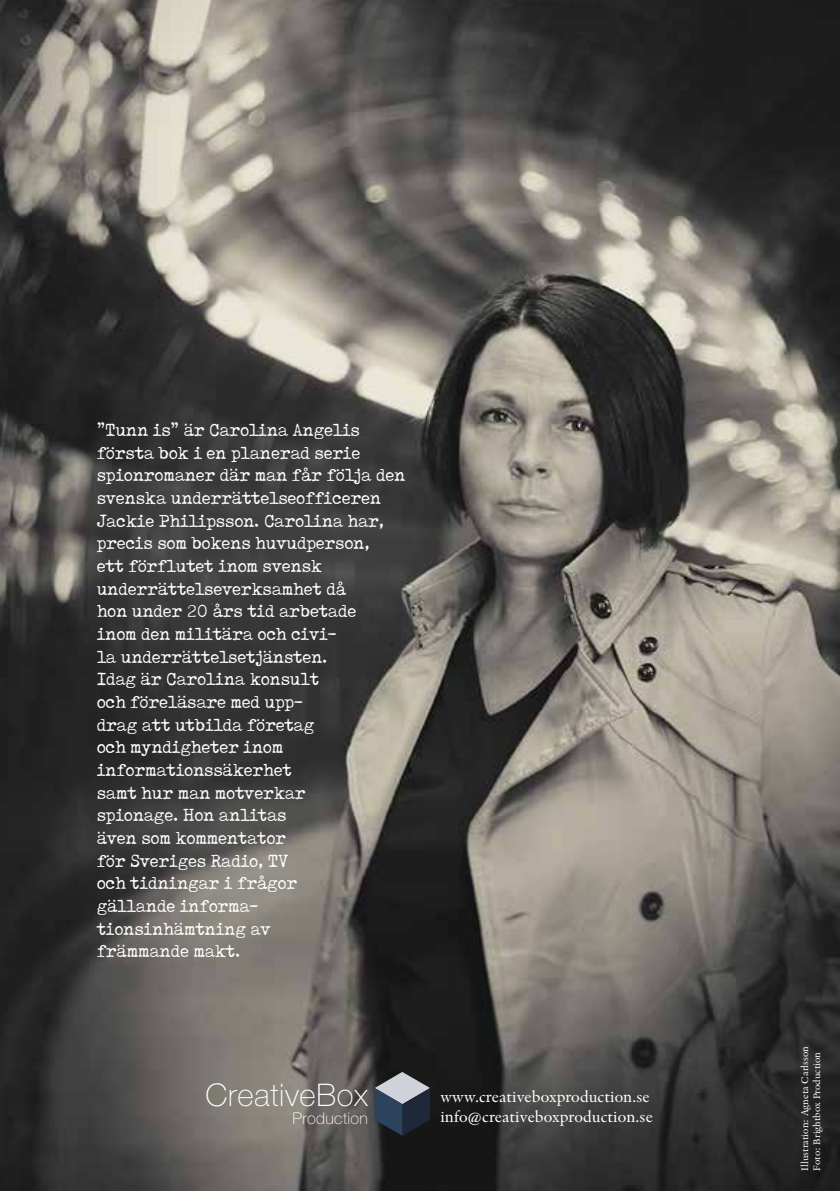
<style>
.page{position:relative;width:840px;height:1191px;background:#fff}
.page>*{position:absolute;margin:0;border:0;box-sizing:border-box;transform-origin:0 0}
.t1{font:100 31.2px "Helvetica Neue";letter-spacing:.02em;color:#fff}
.t2{font:19.6px/22.6px "Tox Typewriter";letter-spacing:-.01em;color:#fff}
.t3{font:100 16.2px "Helvetica Neue";letter-spacing:.02em;color:#fff}
.t4{font:16px/19.2px "Indigo Antiqua Pro Text";color:#fff}
.t5{font:10px/12px "Indigo Antiqua Pro Text";color:#fff}
.s1{font-family:"American Typewriter"}
</style>
<div class="page">
<img style="left:0;top:0;width:839px;height:1191px">
<svg style="left:374px;top:1071px;width:56px;height:64px;background:#4d5562"></svg>
<p class="t2" style="left:97px;top:418px;width:310px"><span class="s1">ˮ</span>Tunn is<span class="s1">ˮ</span> är Carolina Angelis första bok i en planerad serie spionromaner där man får följa den svenska underrättelseofficeren<br>Jackie Philipsson. Carolina har, precis som bokens huvudperson,<br>ett förflutet inom svensk underrättelseverksamhet då<br>hon under 20 års tid arbetade<br>inom den militära och civi-<br>la underrättelsetjänsten.<br>Idag är Carolina konsult<br>och föreläsare med upp-<br>drag att utbilda företag<br>och myndigheter inom informationssäkerhet<br>samt hur man motverkar<br>spionage. Hon anlitas<br>även som kommentator<br>för Sveriges Radio, TV<br>och tidningar i frågor<br>gällande informa&shy;tionsinhämtning av<br>främmande makt.</p>
<h1 class="t1" style="left:205px;top:1077px;width:164px">CreativeBox</h1>
<p class="t3" style="left:292px;top:1109px;width:77px">Production</p>
<p class="t4" style="left:440px;top:1087px;width:214px">www.creativeboxproduction.se info@creativeboxproduction.se</p>
<p class="t5" style="left:798px;top:1170px;width:126px;rotate:-90deg">Illustration: Agneta Carlsson<br>Foto: Brightbox Production</p>
</div>
